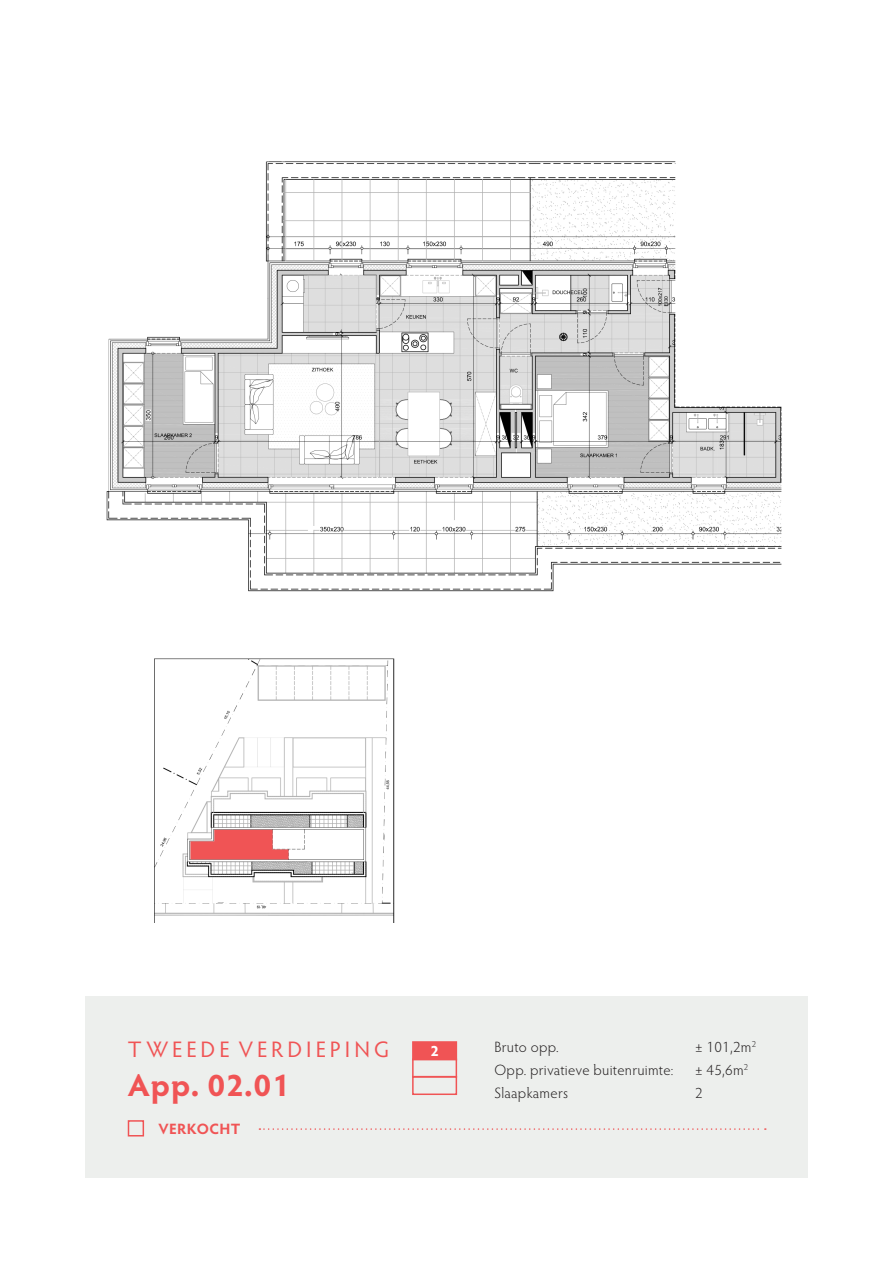
<style>
.page{position:relative;width:893px;height:1263px;background:#fff}
.page>*{position:absolute;margin:0;border:0;box-sizing:border-box;transform-origin:0 0}
.t1{font:700 31.5px "Hypatia Sans Pro";letter-spacing:.03em;color:#f05455}
.t2{font:22.5px "Hypatia Sans Pro";letter-spacing:.18em;color:#f05455}
.t3{font:300 15px "Hypatia Sans Pro";letter-spacing:.02em;color:#231f20}
.t4{font:700 15px "Hypatia Sans Pro";letter-spacing:.025em;color:#f05455}
.t5{font:700 15px "Hypatia Sans Pro";color:#fff}
</style>
<div class="page">
<div style="left:85px;top:996px;width:723px;height:182px;background:#edefed"></div>
<div style="left:128px;top:1120px;width:16px;height:16px;border:2px solid #f05455"></div>
<svg style="left:259px;top:1128px;width:507px;height:2px"></svg>
<div style="left:412px;top:1041px;width:45px;height:19px;background:#f05455;border:2px solid #f05455"></div>
<div style="left:412px;top:1058px;width:45px;height:20px;border:2px solid #f05455"></div>
<div style="left:412px;top:1076px;width:45px;height:19px;border:2px solid #f05455"></div>
<img style="left:154px;top:658px;width:241px;height:264px">
<svg style="left:190px;top:830px;width:98px;height:29px"></svg>
<img style="left:106px;top:161px;width:676px;height:431px">
<h2 class="t2" style="left:128px;top:1034px;width:263px">TWEEDE VERDIEPING</h2>
<h1 class="t1" style="left:128px;top:1062px;width:163px">App. 02.01</h1>
<p class="t4" style="left:158px;top:1118px;width:84px">VERKOCHT</p>
<p class="t5" style="left:430px;top:1040px;width:10px">2</p>
<p class="t3" style="left:494px;top:1037px;width:66px">Bruto opp.</p>
<p class="t3" style="left:695px;top:1037px;width:63px">± 101,2m<sup>2</sup></p>
<p class="t3" style="left:494px;top:1060px;width:181px">Opp. privatieve buitenruimte:</p>
<p class="t3" style="left:695px;top:1060px;width:55px">± 45,6m<sup>2</sup></p>
<p class="t3" style="left:494px;top:1083px;width:75px">Slaapkamers</p>
<p class="t3" style="left:695px;top:1083px;width:9px">2</p>
</div>
